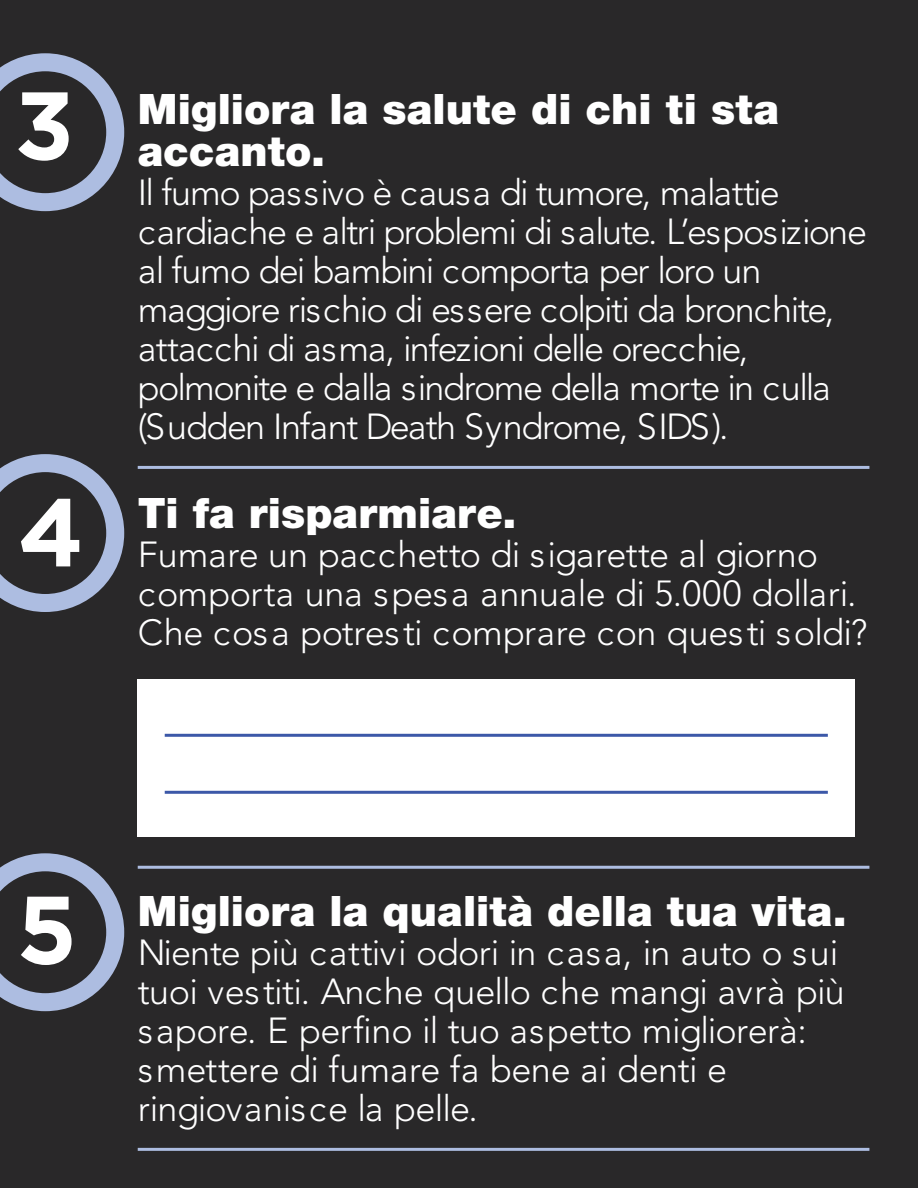
<style>
.page{position:relative;width:918px;height:1188px;background:#292829}
.page>*{position:absolute;margin:0;border:0;box-sizing:border-box;transform-origin:0 0}
.body_copy{font:700 96px "Gotham";color:#fff}
.headline{font:900 42px/42px "Helvetica Neue LT Std";letter-spacing:.005em;color:#fff}
.Body_copy_with_rule{font:300 36px/39px "Avenir LT Std";letter-spacing:-.03em;color:#fff}
.Body_copy_with_rule-2{font:300 36px/39px "Avenir LT Std";letter-spacing:-.01em;color:#fff}
.Body_Copy_w_writing{font:300 36px/39px "Avenir LT Std";letter-spacing:-.005em;color:#fff}
</style>
<div class="page">
<hr style="left:138px;top:466px;width:731px;height:3px;background:#adbde1">
<hr style="left:138px;top:866px;width:731px;height:3px;background:#adbde1">
<hr style="left:138px;top:1148px;width:731px;height:3px;background:#adbde1">
<div style="left:138px;top:680px;width:717px;height:157px;background:#fff"></div>
<hr style="left:165px;top:734px;width:663px;height:3px;background:#3c58a8">
<hr style="left:165px;top:791px;width:663px;height:3px;background:#3c58a8">
<svg style="left:0;top:853px;width:124px;height:158px"></svg>
<svg style="left:0;top:0;width:124px;height:612px"></svg>
<p class="body_copy" style="left:15px;top:62px;width:61px">3</p>
<p class="body_copy" style="left:18px;top:469px;width:68px">4</p>
<p class="headline" style="left:138px;top:88px;width:643px">Migliora la salute di chi ti sta accanto.</p>
<p class="Body_copy_with_rule" style="left:138px;top:173px;width:731px">Il fumo passivo è causa di tumore, malattie cardiache e altri problemi di salute. L’esposizione al fumo dei bambini comporta per loro un maggiore rischio di essere colpiti da bronchite, attacchi di asma, infezioni delle orecchie, polmonite e dalla sindrome della morte in culla (Sudden Infant Death Syndrome, SIDS).</p>
<p class="headline" style="left:138px;top:492px;width:380px">Ti fa risparmiare.</p>
<p class="Body_Copy_w_writing" style="left:138px;top:536px;width:731px">Fumare un pacchetto di sigarette al giorno comporta una spesa annuale di 5.000 dollari.<br>Che cosa potresti comprare con questi soldi?</p>
<p class="body_copy" style="left:17px;top:866px;width:62px">5</p>
<p class="headline" style="left:138px;top:890px;width:711px">Migliora la qualità della tua vita.</p>
<p class="Body_copy_with_rule-2" style="left:138px;top:933px;width:709px">Niente più cattivi odori in casa, in auto o sui tuoi vestiti. Anche quello che mangi avrà più sapore. E perfino il tuo aspetto migliorerà: smettere di fumare fa bene ai denti e ringiovanisce la pelle.</p>
</div>
